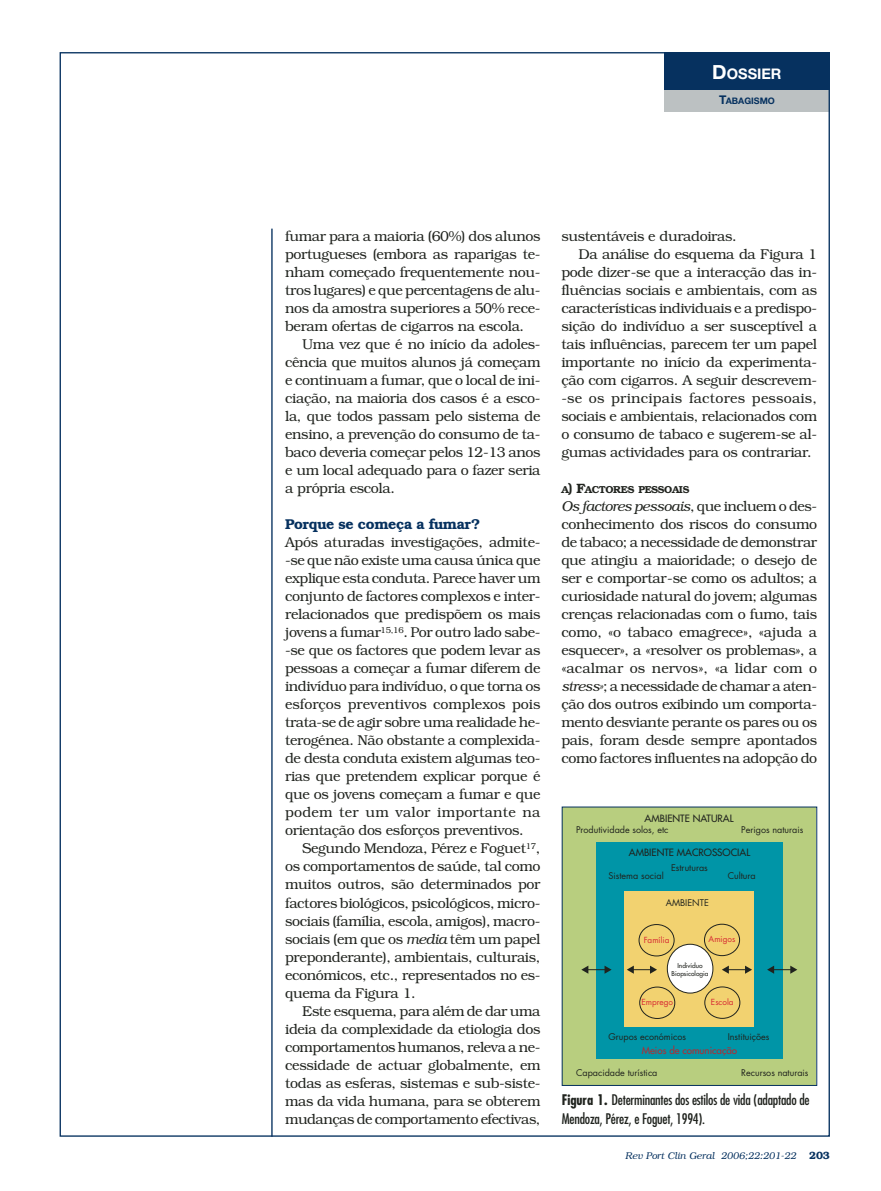
<style>
.page{position:relative;width:881px;height:1191px;background:#fff}
.page>*{position:absolute;margin:0;border:0;box-sizing:border-box;transform-origin:0 0}
.t1{font:700 14.7px "Helvetica Neue";color:#fff}
.t2{font:300 14.25px/18px "Bookman";letter-spacing:-.025em;color:#20231e;text-align:justify}
.t3{font:condensed 14.25px/18.5px "Futura";letter-spacing:-.015em;color:#20231e}
.t4{font:300 14.25px "Bookman";letter-spacing:.015em;color:#20231e}
.t5{font:600 14.25px "Bookman";letter-spacing:-.025em;color:#06315f}
.t6{font:600 10.2px "Bookman";letter-spacing:-.035em;color:#20231e}
.t7{font:9.75px "Futura";color:#20231e}
.t8{font:italic 300 9.75px "Bookman";color:#06315f}
.t9{font:9.75px "Futura";color:#b42b31}
.t10{font:9px "Futura";color:#20231e}
.t11{font:700 9px "Helvetica Neue";color:#06315f}
.t12{font:8.1px "Futura";color:#d62833}
.t13{font:6.6px/7.8px "Futura";color:#20231e;text-align:center}
.s1{font-size:19.5px}
.s2{font-size:12px}
.s3{font-style:italic}
.s4{font-size:13.5px}
.s5{font-weight:700}
.s6{font-weight:600;font-style:normal;font-size:10.5px}
</style>
<div class="page">
<div style="left:663px;top:52px;width:166px;height:39px;background:#06315f"></div>
<div style="left:663px;top:91px;width:166px;height:21px;background:#bcc1c2"></div>
<hr style="left:271px;top:229px;width:1px;height:907px;background:#06315f">
<div style="left:562px;top:807px;width:254px;height:278px;background:#b8ce7f"></div>
<div style="left:596px;top:841px;width:186px;height:217px;background:#0095a7"></div>
<div style="left:624px;top:890px;width:129px;height:136px;background:#f2d270"></div>
<div style="left:667px;top:944px;width:45px;height:49px;background:#fff;border-radius:50%"></div>
<div style="left:638px;top:924px;width:36px;height:32px;border:1px solid #20231e;border-radius:50%"></div>
<div style="left:703px;top:923px;width:36px;height:33px;border:1px solid #20231e;border-radius:50%"></div>
<svg style="left:581px;top:965px;width:170px;height:54px"></svg>
<svg style="left:767px;top:965px;width:30px;height:8px"></svg>
<p class="t1" style="left:712px;top:68px;width:71px"><span class="s1">D</span>OSSIER</p>
<p class="t11" style="left:718px;top:98px;width:57px"><span class="s2">T</span>ABAGISMO</p>
<p class="t2" style="left:285px;top:229px;width:257px">fumar para a maioria (60%) dos alunos portugueses (embora as raparigas te&shy;nham começado frequentemente nou&shy;tros lugares) e que percentagens de alu&shy;nos da amostra superiores a 50% rece&shy;beram ofertas de cigarros na escola.</p>
<p class="t2" style="left:285px;top:337px;width:257px;text-indent:17px">Uma vez que é no início da adoles&shy;cência que muitos alunos já começam e continuam a fumar, que o local de ini&shy;ciação, na maioria dos casos é a esco&shy;la, que todos passam pelo sistema de ensino, a prevenção do consumo de ta&shy;baco deveria começar pelos 12-13 anos e um local adequado para o fazer seria a própria escola.</p>
<p class="t5" style="left:285px;top:519px;width:196px">Porque se começa a fumar?</p>
<p class="t2" style="left:285px;top:535px;width:257px">Após aturadas investigações, admite--se que não existe uma causa única que explique esta conduta. Parece haver um conjunto de factores complexos e inter&shy;relacionados que predispõem os mais jovens a fumar<sup>15,16</sup>. Por outro lado sabe--se que os factores que podem levar as pessoas a começar a fumar diferem de indivíduo para indivíduo, o que torna os esforços preventivos complexos pois trata-se de agir sobre uma realidade he&shy;terogénea. Não obstante a complexida&shy;de desta conduta existem algumas teo&shy;rias que pretendem explicar porque é que os jovens começam a fumar e que podem ter um valor importante na orientação dos esforços preventivos.</p>
<p class="t2" style="left:285px;top:841px;width:257px;text-indent:17px">Segundo Mendoza, Pérez e Foguet<sup>17</sup>, os comportamentos de saúde, tal como muitos outros, são determinados por factores biológicos, psicológicos, micro&shy;sociais (família, escola, amigos), macro&shy;sociais (em que os <span class="s3">media</span> têm um papel preponderante), ambientais, culturais, económicos, etc., representados no es&shy;quema da Figura 1.</p>
<p class="t2" style="left:285px;top:1003px;width:257px;text-indent:17px">Este esquema, para além de dar uma ideia da complexidade da etiologia dos comportamentos humanos, releva a ne&shy;cessidade de actuar globalmente, em todas as esferas, sistemas e sub-siste&shy;mas da vida humana, para se obterem mudanças de comportamento efectivas,</p>
<p class="t2" style="left:561px;top:229px;width:177px">sustentáveis e duradoiras.</p>
<p class="t2" style="left:578px;top:247px;width:240px">Da análise do esquema da Figura 1</p>
<p class="t2" style="left:561px;top:265px;width:257px">pode dizer-se que a interacção das in-</p>
<p class="t2" style="left:561px;top:283px;width:257px">fluências sociais e ambientais, com as</p>
<p class="t2" style="left:561px;top:301px;width:257px">características individuais e a predispo-</p>
<p class="t2" style="left:561px;top:319px;width:257px">sição do indivíduo a ser susceptível a</p>
<p class="t2" style="left:561px;top:337px;width:257px">tais influências, parecem ter um papel</p>
<p class="t2" style="left:561px;top:355px;width:257px">importante no início da experimenta-</p>
<p class="t2" style="left:561px;top:373px;width:257px">ção com cigarros. A seguir descrevem-</p>
<p class="t4" style="left:561px;top:393px;width:257px">-se os principais factores pessoais,</p>
<p class="t2" style="left:561px;top:409px;width:257px">sociais e ambientais, relacionados com</p>
<p class="t2" style="left:561px;top:427px;width:257px">o consumo de tabaco e sugerem-se al-</p>
<p class="t2" style="left:561px;top:445px;width:252px">gumas actividades para os contrariar.</p>
<p class="t6" style="left:561px;top:486px;width:129px">A<span class="s4">) F</span>ACTORES PESSOAIS</p>
<p class="t2" style="left:561px;top:499px;width:257px"><span class="s3">Os factores pessoais</span>, que incluem o des&shy;conhecimento dos riscos do consumo de tabaco; a necessidade de demonstrar que atingiu a maioridade; o desejo de ser e comportar-se como os adultos; a curiosidade natural do jovem; algumas crenças relacionadas com o fumo, tais como, «o tabaco emagrece», «ajuda a esquecer», a «resolver os problemas», a «acalmar os nervos», «a lidar com o <span class="s3">stress»</span>; a necessidade de chamar a aten&shy;ção dos outros exibindo um comporta&shy;mento desviante perante os pares ou os pais, foram desde sempre apontados como factores influentes na adopção do</p>
<p class="t7" style="left:644px;top:814px;width:90px">AMBIENTE NATURAL</p>
<p class="t10" style="left:576px;top:825px;width:94px">Produtividade solos, etc</p>
<p class="t10" style="left:741px;top:825px;width:64px">Perigos naturais</p>
<p class="t7" style="left:628px;top:847px;width:123px">AMBIENTE MACROSSOCIAL</p>
<p class="t10" style="left:670px;top:863px;width:38px">Estruturas</p>
<p class="t10" style="left:608px;top:871px;width:57px">Sistema social</p>
<p class="t10" style="left:727px;top:871px;width:30px">Cultura</p>
<p class="t10" style="left:665px;top:898px;width:44px">AMBIENTE</p>
<p class="t12" style="left:643px;top:936px;width:27px">Família</p>
<p class="t13" style="left:671px;top:962px;width:38px">Indivíduo<br>Biopsicologia</p>
<p class="t12" style="left:708px;top:935px;width:28px">Amigos</p>
<p class="t12" style="left:641px;top:998px;width:33px">Emprego</p>
<p class="t12" style="left:710px;top:998px;width:24px">Escola</p>
<p class="t10" style="left:608px;top:1032px;width:79px">Grupos económicos</p>
<p class="t10" style="left:727px;top:1032px;width:43px">Instituições</p>
<p class="t9" style="left:641px;top:1045px;width:97px">Meios de comunicação</p>
<p class="t10" style="left:576px;top:1068px;width:83px">Capacidade turística</p>
<p class="t10" style="left:741px;top:1068px;width:69px">Recursos naturais</p>
<p class="t3" style="left:561px;top:1092px;width:249px"><span class="s5">Figura 1.</span> Determinantes dos estilos de vida (adaptado de<br>Mendoza, Pérez, e Foguet, 1994).</p>
<p class="t8" style="left:625px;top:1152px;width:206px">Rev Port Clin Geral 2006;22:201-22 <span class="s6">203</span></p>
</div>
